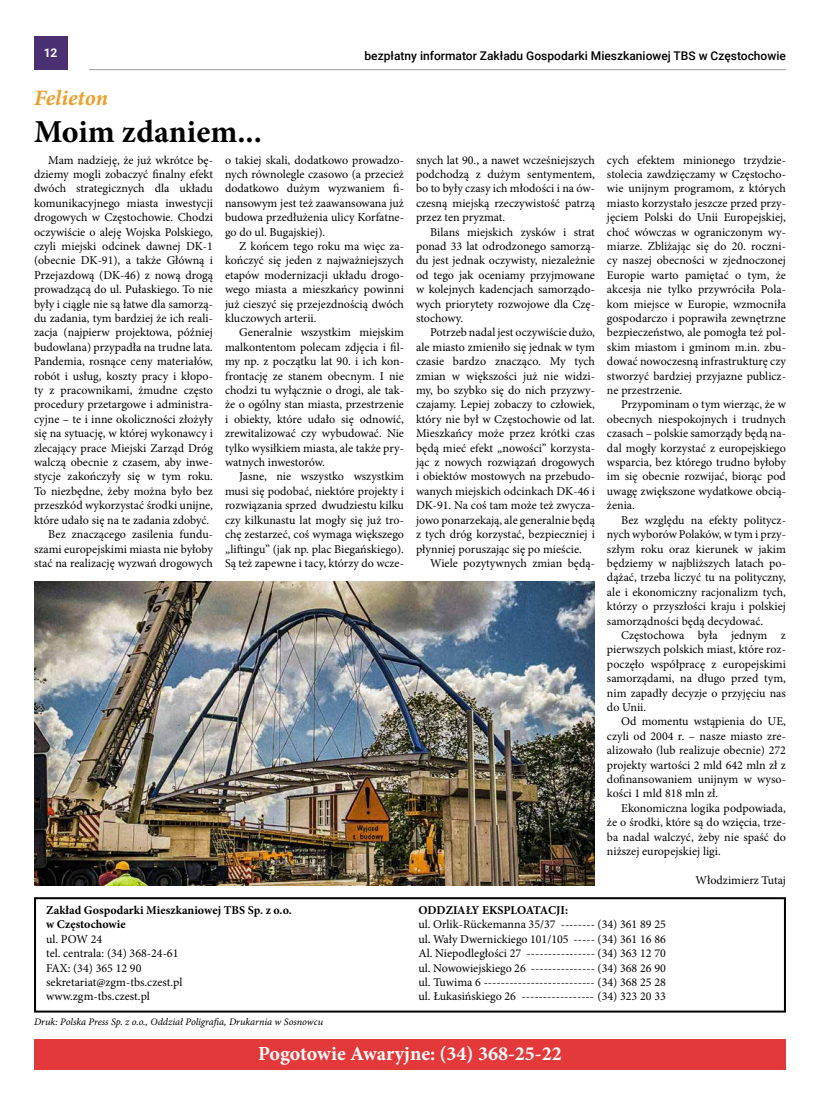
<style>
.page{position:relative;width:820px;height:1106px;background:#fff}
.page>*{position:absolute;margin:0;border:0;box-sizing:border-box;transform-origin:0 0}
.t1{font:700 32px "Minion Pro";color:#000}
.t2{font:22px "Minion Pro Bold It Capt";letter-spacing:-.005em;color:#ec9f2c}
.t3{font:700 20px "Minion Pro";color:#fff}
.t4{font:12px/14.4px "Minion Pro";color:#000;text-align:justify}
.t5{font:700 12px/14.4px "Minion Pro";color:#000}
.t6{font:500 12px "Roboto";color:#000}
.t7{font:700 12px "Roboto";color:#fff}
.t8{font:10px "Minion Pro It Capt";letter-spacing:-.005em;color:#000}
</style>
<div class="page">
<hr style="left:89px;top:69px;width:696px;height:1px;background:#9c9c9c">
<div style="left:34px;top:37px;width:33px;height:33px;background:#4a3073"></div>
<img style="left:34px;top:581px;width:560px;height:304px">
<div style="left:34px;top:1038px;width:751px;height:31px;background:#e3393a"></div>
<div style="left:34px;top:897px;width:751px;height:115px;border:2px solid #000"></div>
<p class="t7" style="left:44px;top:45px;width:15px">12</p>
<p class="t6" style="left:364px;top:47px;width:423px">bezpłatny informator Zakładu Gospodarki Mieszkaniowej TBS w Częstochowie</p>
<h2 class="t2" style="left:34px;top:82px;width:76px">Felieton</h2>
<h1 class="t1" style="left:34px;top:109px;width:229px">Moim zdaniem...</h1>
<p class="t4" style="left:48px;top:152px;width:166px">Mam nadzieję, że już wkrótce bę-</p>
<p class="t4" style="left:34px;top:167px;width:180px">dziemy mogli zobaczyć finalny efekt</p>
<p class="t4" style="left:34px;top:181px;width:180px">dwóch strategicznych dla układu</p>
<p class="t4" style="left:34px;top:196px;width:180px">komunikacyjnego miasta inwestycji</p>
<p class="t4" style="left:34px;top:210px;width:180px">drogowych w Częstochowie. Chodzi</p>
<p class="t4" style="left:34px;top:224px;width:180px">oczywiście o aleję Wojska Polskiego,</p>
<p class="t4" style="left:34px;top:239px;width:180px">czyli miejski odcinek dawnej DK-1</p>
<p class="t4" style="left:34px;top:253px;width:180px">(obecnie DK-91), a także Główną i</p>
<p class="t4" style="left:34px;top:268px;width:180px">Przejazdową (DK-46) z nową drogą</p>
<p class="t4" style="left:34px;top:282px;width:180px">prowadzącą do ul. Pułaskiego. To nie</p>
<p class="t4" style="left:34px;top:296px;width:180px">były i ciągle nie są łatwe dla samorzą-</p>
<p class="t4" style="left:34px;top:311px;width:180px">du zadania, tym bardziej że ich reali-</p>
<p class="t4" style="left:34px;top:325px;width:180px">zacja (najpierw projektowa, później</p>
<p class="t4" style="left:34px;top:340px;width:180px">budowlana) przypadła na trudne lata.</p>
<p class="t4" style="left:34px;top:354px;width:180px">Pandemia, rosnące ceny materiałów,</p>
<p class="t4" style="left:34px;top:368px;width:180px">robót i usług, koszty pracy i kłopo-</p>
<p class="t4" style="left:34px;top:383px;width:180px">ty z pracownikami, żmudne często</p>
<p class="t4" style="left:34px;top:397px;width:180px">procedury przetargowe i administra-</p>
<p class="t4" style="left:34px;top:412px;width:180px">cyjne – te i inne okoliczności złożyły</p>
<p class="t4" style="left:34px;top:426px;width:180px">się na sytuację, w której wykonawcy i</p>
<p class="t4" style="left:34px;top:440px;width:180px">zlecający prace Miejski Zarząd Dróg</p>
<p class="t4" style="left:34px;top:455px;width:180px">walczą obecnie z czasem, aby inwe-</p>
<p class="t4" style="left:34px;top:469px;width:180px">stycje zakończyły się w tym roku.</p>
<p class="t4" style="left:34px;top:484px;width:180px">To niezbędne, żeby można było bez</p>
<p class="t4" style="left:34px;top:498px;width:180px">przeszkód wykorzystać środki unijne,</p>
<p class="t4" style="left:34px;top:512px;width:177px">które udało się na te zadania zdobyć.</p>
<p class="t4" style="left:48px;top:527px;width:166px">Bez znaczącego zasilenia fundu-</p>
<p class="t4" style="left:34px;top:541px;width:180px">szami europejskimi miasta nie byłoby</p>
<p class="t4" style="left:34px;top:556px;width:180px">stać na realizację wyzwań drogowych</p>
<p class="t4" style="left:225px;top:152px;width:180px">o takiej skali, dodatkowo prowadzo&shy;nych równolegle czasowo (a przecież dodatkowo dużym wyzwaniem fi&shy;nansowym jest też zaawansowana już budowa przedłużenia ulicy Korfatne&shy;go do ul. Bugajskiej).</p>
<p class="t4" style="left:225px;top:239px;width:180px;text-indent:14px">Z końcem tego roku ma więc za&shy;kończyć się jeden z najważniejszych etapów modernizacji układu drogo&shy;wego miasta a mieszkańcy powinni już cieszyć się przejezdnością dwóch kluczowych arterii.</p>
<p class="t4" style="left:225px;top:325px;width:180px;text-indent:14px">Generalnie wszystkim miejskim malkontentom polecam zdjęcia i fil&shy;my np. z początku lat 90. i ich kon&shy;frontację ze stanem obecnym. I nie chodzi tu wyłącznie o drogi, ale tak&shy;że o ogólny stan miasta, przestrzenie i obiekty, które udało się odnowić, zrewitalizować czy wybudować. Nie tylko wysiłkiem miasta, ale także pry&shy;watnych inwestorów.</p>
<p class="t4" style="left:225px;top:469px;width:180px;text-indent:14px">Jasne, nie wszystko wszystkim musi się podobać, niektóre projekty i rozwiązania sprzed dwudziestu kilku czy kilkunastu lat mogły się już tro&shy;chę zestarzeć, coś wymaga większego „liftingu” (jak np. plac Biegańskiego).<br>Są też zapewne i tacy, którzy do wcze-</p>
<p class="t4" style="left:416px;top:152px;width:180px">snych lat 90., a nawet wcześniejszych podchodzą z dużym sentymentem, bo to były czasy ich młodości i na ów&shy;czesną miejską rzeczywistość patrzą przez ten pryzmat.</p>
<p class="t4" style="left:416px;top:224px;width:180px;text-indent:14px">Bilans miejskich zysków i strat ponad 33 lat odrodzonego samorzą&shy;du jest jednak oczywisty, niezależnie od tego jak oceniamy przyjmowane w kolejnych kadencjach samorządo&shy;wych priorytety rozwojowe dla Czę&shy;stochowy.</p>
<p class="t4" style="left:416px;top:325px;width:180px;text-indent:14px">Potrzeb nadal jest oczywiście dużo, ale miasto zmieniło się jednak w tym czasie bardzo znacząco. My tych zmian w większości już nie widzi&shy;my, bo szybko się do nich przyzwy&shy;czajamy. Lepiej zobaczy to człowiek, który nie był w Częstochowie od lat.<br>Mieszkańcy może przez krótki czas będą mieć efekt „nowości” korzysta&shy;jąc z nowych rozwiązań drogowych i obiektów mostowych na przebudo&shy;wanych miejskich odcinkach DK-46 i DK-91. Na coś tam może też zwycza&shy;jowo ponarzekają, ale generalnie będą z tych dróg korzystać, bezpieczniej i płynniej poruszając się po mieście.</p>
<p class="t4" style="left:430px;top:556px;width:166px">Wiele pozytywnych zmian będą-</p>
<p class="t4" style="left:606px;top:152px;width:180px">cych efektem minionego trzydzie&shy;stolecia zawdzięczamy w Częstocho&shy;wie unijnym programom, z których miasto korzystało jeszcze przed przy&shy;jęciem Polski do Unii Europejskiej, choć wówczas w ograniczonym wy&shy;miarze. Zbliżając się do 20. roczni&shy;cy naszej obecności w zjednoczonej Europie warto pamiętać o tym, że akcesja nie tylko przywróciła Pola&shy;kom miejsce w Europie, wzmocniła gospodarczo i poprawiła zewnętrzne bezpieczeństwo, ale pomogła też pol&shy;skim miastom i gminom m.in. zbu&shy;dować nowoczesną infrastrukturę czy stworzyć bardziej przyjazne publicz&shy;ne przestrzenie.</p>
<p class="t4" style="left:606px;top:397px;width:180px;text-indent:14px">Przypominam o tym wierząc, że w obecnych niespokojnych i trudnych czasach – polskie samorządy będą na&shy;dal mogły korzystać z europejskiego wsparcia, bez którego trudno byłoby im się obecnie rozwijać, biorąc pod uwagę zwiększone wydatkowe obcią&shy;żenia.</p>
<p class="t4" style="left:606px;top:512px;width:180px;text-indent:14px">Bez względu na efekty politycz&shy;nych wyborów Polaków, w tym i przy&shy;szłym roku oraz kierunek w jakim będziemy w najbliższych latach po&shy;dążać, trzeba liczyć tu na polityczny, ale i ekonomiczny racjonalizm tych, którzy o przyszłości kraju i polskiej samorządności będą decydować.</p>
<p class="t4" style="left:606px;top:628px;width:180px;text-indent:14px">Częstochowa była jednym z pierwszych polskich miast, które roz&shy;poczęło współpracę z europejskimi samorządami, na długo przed tym, nim zapadły decyzje o przyjęciu nas do Unii.</p>
<p class="t4" style="left:606px;top:714px;width:180px;text-indent:14px">Od momentu wstąpienia do UE, czyli od 2004 r. – nasze miasto zre&shy;alizowało (lub realizuje obecnie) 272 projekty wartości 2 mld 642 mln zł z dofinansowaniem unijnym w wyso&shy;kości 1 mld 818 mln zł.</p>
<p class="t4" style="left:606px;top:800px;width:180px;text-indent:14px">Ekonomiczna logika podpowiada, że o środki, które są do wzięcia, trze&shy;ba nadal walczyć, żeby nie spaść do niższej europejskiej ligi.</p>
<p class="t4" style="left:695px;top:872px;width:92px">Włodzimierz Tutaj</p>
<p class="t5" style="left:46px;top:902px;width:247px">Zakład Gospodarki Mieszkaniowej TBS Sp. z o.o. w Częstochowie</p>
<p class="t4" style="left:46px;top:931px;width:138px;text-align:left">ul. POW 24<br>tel. centrala: (34) 368-24-61<br>FAX: (34) 365 12 90 sekretariat@zgm-tbs.czest.pl www.zgm-tbs.czest.pl</p>
<p class="t8" style="left:34px;top:1015px;width:290px">Druk: Polska Press Sp. z o.o., Oddział Poligrafia, Drukarnia w Sosnowcu</p>
<p class="t5" style="left:418px;top:902px;width:151px">ODDZIAŁY EKSPLOATACJI:</p>
<p class="t4" style="left:418px;top:917px;width:249px">ul. Orlik-Rückemanna 35/37 -------- (34) 361 89 25 ul. Wały Dwernickiego 101/105 ----- (34) 361 16 86<br>Al. Niepodległości 27 ---------------- (34) 363 12 70 ul. Nowowiejskiego 26 --------------- (34) 368 26 90 ul. Tuwima 6 -------------------------- (34) 368 25 28 ul. Łukasińskiego 26 ----------------- (34) 323 20 33</p>
<h3 class="t3" style="left:258px;top:1039px;width:305px">Pogotowie Awaryjne: (34) 368-25-22</h3>
</div>
